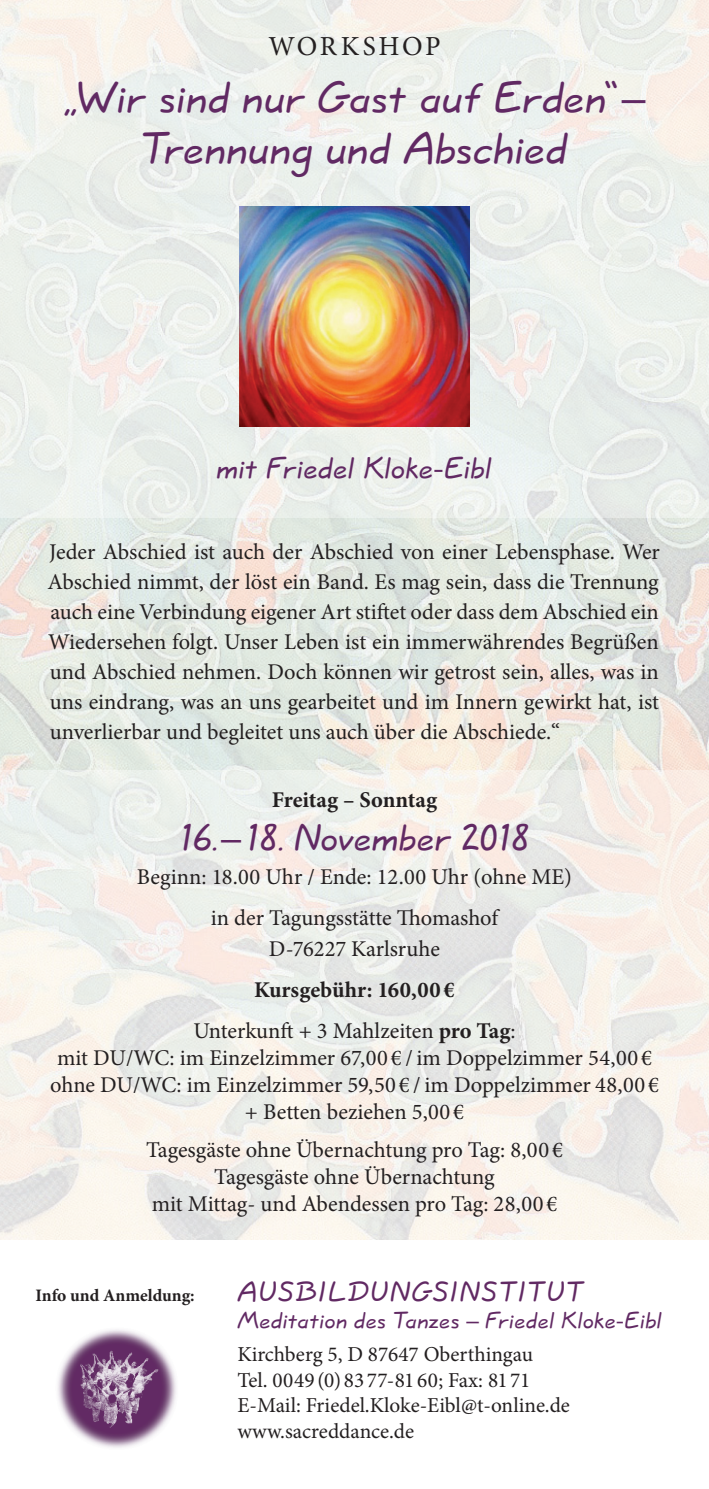
<style>
.page{position:relative;width:709px;height:1489px;background:#fff}
.page>*{position:absolute;margin:0;border:0;box-sizing:border-box;transform-origin:0 0}
.t1{font:47.5px/50px "Quill Script";letter-spacing:-.01em;color:#612963;text-align:center}
.t2{font:40px "Quill Script";letter-spacing:-.02em;color:#612963}
.t3{font:32.5px "Quill Script";letter-spacing:-.015em;color:#612963}
.t4{font:30px "Quill Script";letter-spacing:.045em;color:#612963}
.t5{font:27.5px "Minion Pro";letter-spacing:.09em;color:#231f20}
.t6{font:25px "Quill Script";letter-spacing:-.005em;color:#612963}
.t7{font:22.5px/30px "Minion Pro";color:#231f20;text-align:center}
.t8{font:700 22.5px/41.2px "Minion Pro";color:#231f20;text-align:center}
.t9{font:21.25px/25.5px "Minion Pro";color:#231f20}
.t10{font:700 17.5px "Minion Pro";color:#231f20}
.s1{font-weight:400}
</style>
<div class="page">
<img style="left:0;top:517px;width:709px;height:253px">
<div style="left:0;top:0;width:709px;height:517px;background:linear-gradient(to bottom,#f0f1ec,#eaeeeb)"></div>
<svg style="left:0;top:770px;width:709px;height:469px;fill:#f5f0ea"></svg>
<img style="left:57px;top:1329px;width:119px;height:119px">
<img style="left:240px;top:207px;width:229px;height:219px">
<p class="t5" style="left:268px;top:28px;width:174px">Workshop</p>
<h1 class="t1" style="left:63px;top:74px;width:584px">„Wir sind nur Gast auf Erden“–<br>Trennung und Abschied</h1>
<h3 class="t3" style="left:216px;top:449px;width:277px">mit Friedel Kloke-Eibl</h3>
<p class="t7" style="left:48px;top:536px;width:614px;text-align:justify">Jeder Abschied ist auch der Abschied von einer Lebensphase. Wer Abschied nimmt, der löst ein Band. Es mag sein, dass die Trennung auch eine Verbindung eigener Art stiftet oder dass dem Abschied ein Wiedersehen folgt. Unser Leben ist ein immerwährendes Begrüßen und Abschied nehmen. Doch können wir getrost sein, alles, was in uns eindrang, was an uns gearbeitet und im Innern gewirkt hat, ist unverlierbar und begleitet uns auch über die Abschiede.“</p>
<p class="t8" style="left:272px;top:779px;width:167px">Freitag – Sonntag</p>
<h2 class="t2" style="left:178px;top:814px;width:354px">16.–18. November 2018</h2>
<p class="t7" style="left:137px;top:856px;width:436px;line-height:41.2px">Beginn: 18.00 Uhr / Ende: 12.00 Uhr (ohne ME) in der Tagungsstätte Thomashof</p>
<p class="t7" style="left:269px;top:933px;width:173px">D-76227 Karlsruhe</p>
<p class="t8" style="left:193px;top:968px;width:324px">Kursgebühr: 160,00 €<br><span class="s1">Unterkunft + 3 Mahlzeiten</span> pro Tag<span class="s1">:</span></p>
<p class="t7" style="left:50px;top:1044px;width:610px;line-height:27px">mit DU/WC: im Einzelzimmer 67,00 € / im Doppelzimmer 54,00 € ohne DU/WC: im Einzelzimmer 59,50 € / im Doppelzimmer 48,00 € + Betten beziehen 5,00 €</p>
<p class="t7" style="left:146px;top:1135px;width:418px;line-height:27px">Tagesgäste ohne Übernachtung pro Tag: 8,00 €<br>Tagesgäste ohne Übernachtung<br>mit Mittag- und Abendessen pro Tag: 28,00 €</p>
<p class="t10" style="left:35px;top:1283px;width:161px">Info und Anmeldung:</p>
<h3 class="t4" style="left:237px;top:1274px;width:348px">AUSBILDUNGSINSTITUT</h3>
<p class="t6" style="left:237px;top:1306px;width:426px">Meditation des Tanzes – Friedel Kloke-Eibl</p>
<p class="t9" style="left:237px;top:1341px;width:334px">Kirchberg 5, D 87647 Oberthingau<br>Tel. 0049 (0) 83 77-81 60; Fax: 81 71<br>E-Mail: Friedel.Kloke-Eibl@t-online.de www.sacreddance.de</p>
</div>
